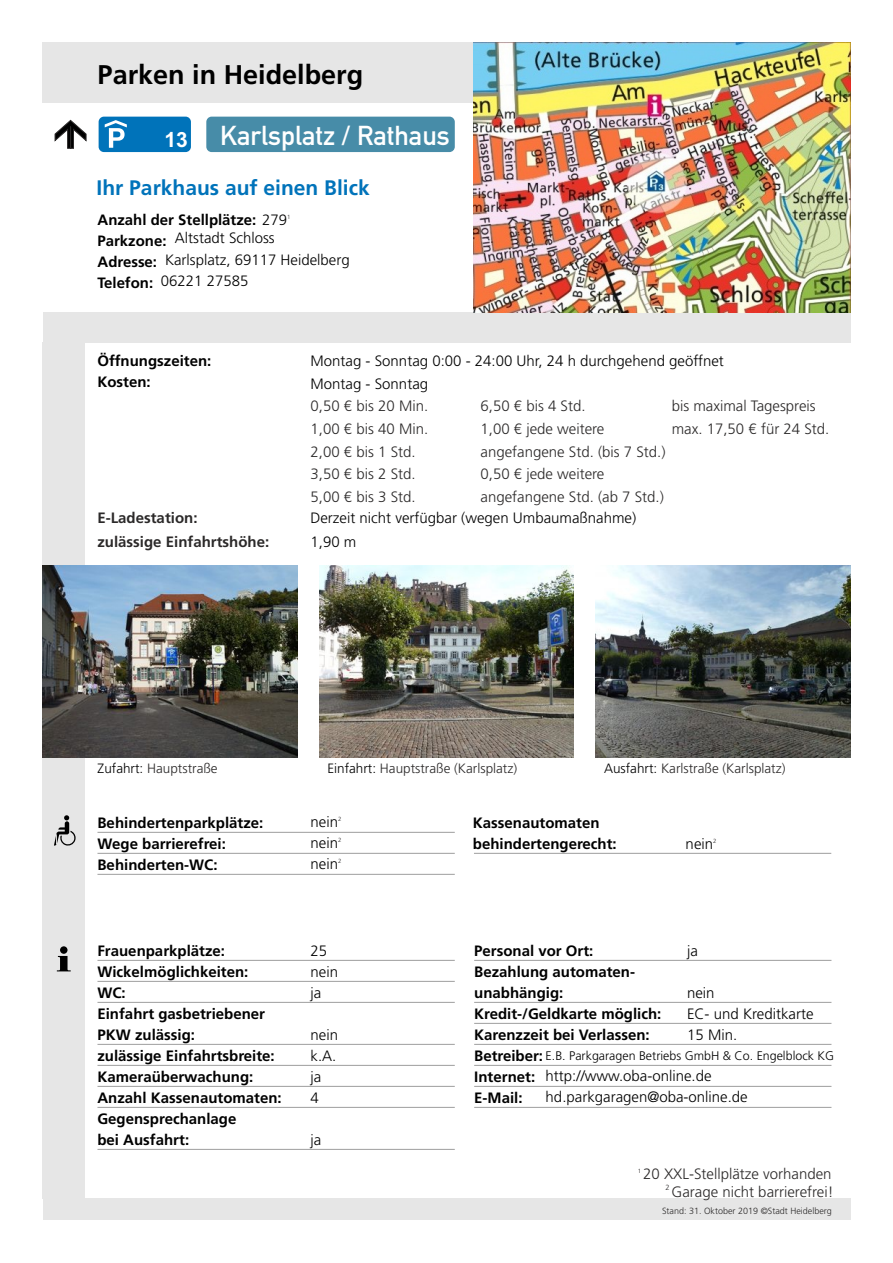
<style>
.page{position:relative;width:893px;height:1263px;background:#fff}
.page>*{position:absolute;margin:0;border:0;box-sizing:border-box;transform-origin:0 0}
.t1{font:27px "DIN Mittelschrift Std";color:#fff}
.t2{font:700 27px "Frutiger";color:#000}
.t3{font:700 21px "Frutiger";color:#0073ba}
.t4{font:700 15px/21px "Frutiger";color:#000}
.t5{font:300 15px/21px "Frutiger";color:#000}
.t6{font:300 15px/22.6px "Frutiger";color:#2b2929}
.t7{font:700 15px "Frutiger";color:#2b2929}
.t8{font:300 13.5px "Frutiger";color:#2b2929}
.t9{font:300 12.45px "Frutiger";color:#000}
.t10{font:300 9px "Frutiger";color:#2b2929}
.t11{font:300 7.5px "Frutiger";color:#2b2929}
.t12{font:300 6px "Frutiger";color:#2b2929}
.s1{font-weight:300}
.s2{color:#000}
</style>
<div class="page">
<div style="left:43px;top:43px;width:431px;height:121px;background:#e6e6e6"></div>
<div style="left:43px;top:343px;width:42px;height:856px;background:#e6e6e6"></div>
<div style="left:43px;top:312px;width:807px;height:31px;background:#e6e6e6"></div>
<div style="left:43px;top:1199px;width:807px;height:21px;background:#e6e6e6"></div>
<svg style="left:54px;top:815px;width:22px;height:31px"></svg>
<svg style="left:57px;top:946px;width:14px;height:25px"></svg>
<div style="left:45px;top:106px;width:427px;height:206px;background:#fff"></div>
<div style="left:99px;top:117px;width:92px;height:35px;background:#0073ba;border-radius:5px"></div>
<svg style="left:105px;top:120px;width:22px;height:28px"></svg>
<svg style="left:55px;top:120px;width:31px;height:29px"></svg>
<hr style="left:97px;top:960px;width:358px;height:1px;background:#9e9e9e">
<hr style="left:97px;top:981px;width:358px;height:1px;background:#9e9e9e">
<hr style="left:97px;top:1002px;width:358px;height:1px;background:#9e9e9e">
<svg style="left:97px;top:1044px;width:358px;height:1px"></svg>
<svg style="left:97px;top:1065px;width:358px;height:1px"></svg>
<svg style="left:97px;top:1086px;width:358px;height:1px"></svg>
<svg style="left:97px;top:1107px;width:358px;height:1px"></svg>
<hr style="left:97px;top:1149px;width:358px;height:1px;background:#9e9e9e">
<hr style="left:474px;top:960px;width:357px;height:1px;background:#9e9e9e">
<hr style="left:474px;top:1002px;width:357px;height:1px;background:#9e9e9e">
<svg style="left:474px;top:1023px;width:358px;height:1px"></svg>
<svg style="left:474px;top:1044px;width:358px;height:1px"></svg>
<svg style="left:474px;top:1065px;width:358px;height:1px"></svg>
<svg style="left:474px;top:1086px;width:358px;height:1px"></svg>
<svg style="left:474px;top:1107px;width:358px;height:1px"></svg>
<hr style="left:97px;top:832px;width:358px;height:1px;background:#9e9e9e">
<hr style="left:97px;top:853px;width:358px;height:1px;background:#9e9e9e">
<hr style="left:97px;top:874px;width:358px;height:1px;background:#9e9e9e">
<hr style="left:474px;top:853px;width:357px;height:1px;background:#9e9e9e">
<div style="left:206px;top:117px;width:249px;height:35px;background:#478ca8;border-radius:5px"></div>
<img style="left:474px;top:43px;width:376px;height:269px">
<img style="left:43px;top:566px;width:254px;height:191px">
<img style="left:319px;top:566px;width:255px;height:191px">
<img style="left:596px;top:566px;width:254px;height:191px">
<h1 class="t2" style="left:98px;top:64px;width:267px">Parken in Heidelberg</h1>
<h1 class="t1" style="left:164px;top:125px;width:287px"><sub>13</sub> Karlsplatz / Rathaus</h1>
<h2 class="t3" style="left:97px;top:179px;width:275px">Ihr Parkhaus auf einen Blick</h2>
<p class="t4" style="left:98px;top:210px;width:191px">Anzahl der Stellplätze: <span class="s1">279<br></span>Parkzone:<br>Adresse:<br>Telefon:</p>
<p class="t12" style="left:287px;top:214px;width:5px">1</p>
<p class="t5" style="left:161px;top:229px;width:190px;text-indent:14px">Altstadt Schloss<br>Karlsplatz, 69117 Heidelberg<br>06221 27585</p>
<p class="t4" style="left:97px;top:352px;width:115px">Öffnungszeiten:</p>
<p class="t4" style="left:97px;top:373px;width:55px">Kosten:</p>
<p class="t5" style="left:311px;top:351px;width:415px;line-height:22.6px">Montag - Sonntag 0:00 - 24:00 Uhr, 24 h durchgehend geöffnet<br>Montag - Sonntag</p>
<p class="t6" style="left:311px;top:396px;width:119px">0,50 € bis 20 Min.<br>1,00 € bis 40 Min.<br>2,00 € bis 1 Std.<br>3,50 € bis 2 Std.<br>5,00 € bis 3 Std.</p>
<p class="t6" style="left:480px;top:396px;width:187px">6,50 € bis 4 Std.<br>1,00 € jede weitere angefangene Std. (bis 7 Std.)<br>0,50 € jede weitere angefangene Std. (ab 7 Std.)</p>
<p class="t6" style="left:672px;top:396px;width:159px">bis maximal Tagespreis max. 17,50 € für 24 Std.</p>
<p class="t7" style="left:97px;top:511px;width:102px">E-Ladestation:</p>
<p class="t5" style="left:310px;top:508px;width:327px">Derzeit nicht verfügbar (wegen Umbaumaßnahme)</p>
<p class="t7" style="left:97px;top:536px;width:173px">zulässige Einfahrtshöhe:</p>
<p class="t5" style="left:311px;top:533px;width:47px">1,90 m</p>
<p class="t8" style="left:98px;top:763px;width:122px"><span class="s2">Zufahrt:</span> Hauptstraße</p>
<p class="t8" style="left:327px;top:763px;width:191px"><span class="s2">Einfahrt:</span> Hauptstraße (Karlsplatz)</p>
<p class="t8" style="left:604px;top:763px;width:183px"><span class="s2">Ausfahrt:</span> Karlstraße (Karlsplatz)</p>
<p class="t4" style="left:97px;top:813px;width:167px">Behindertenparkplätze:<br>Wege barrierefrei:<br>Behinderten-WC:</p>
<p class="t5" style="left:311px;top:813px;width:29px;text-align:justify">nein nein nein</p>
<p class="t12" style="left:338px;top:817px;width:5px">2</p>
<p class="t12" style="left:338px;top:838px;width:5px">2</p>
<p class="t12" style="left:338px;top:859px;width:5px">2</p>
<p class="t4" style="left:97px;top:942px;width:186px">Frauenparkplätze:<br>Wickelmöglichkeiten:<br>WC:<br>Einfahrt gasbetriebener<br>PKW zulässig:<br>zulässige Einfahrtsbreite:<br>Kameraüberwachung:<br>Anzahl Kassenautomaten:<br>Gegensprechanlage<br>bei Ausfahrt:</p>
<p class="t5" style="left:311px;top:941px;width:29px">25 nein ja</p>
<p class="t5" style="left:311px;top:1025px;width:29px">nein k.A. ja<br>4</p>
<p class="t5" style="left:311px;top:1130px;width:12px">ja</p>
<p class="t4" style="left:473px;top:814px;width:145px">Kassenautomaten behindertengerecht:</p>
<p class="t5" style="left:686px;top:834px;width:29px">nein</p>
<p class="t12" style="left:713px;top:838px;width:5px">2</p>
<p class="t5" style="left:687px;top:941px;width:12px">ja</p>
<p class="t5" style="left:687px;top:983px;width:128px">nein<br>EC- und Kreditkarte<br>15 Min.</p>
<p class="t4" style="left:474px;top:942px;width:189px">Personal vor Ort:<br>Bezahlung automaten&shy;unabhängig:<br>Kredit-/Geldkarte möglich:<br>Karenzzeit bei Verlassen:<br>Betreiber:<br>Internet:<br>E-Mail:</p>
<p class="t9" style="left:546px;top:1051px;width:290px">E.B. Parkgaragen Betriebs GmbH &amp; Co. Engelblock KG</p>
<p class="t5" style="left:546px;top:1067px;width:204px">http://www.oba-online.de hd.parkgaragen@oba-online.de</p>
<p class="t12" style="left:638px;top:1168px;width:5px">1</p>
<p class="t6" style="left:643px;top:1164px;width:190px">20 XXL-Stellplätze vorhanden</p>
<p class="t11" style="left:665px;top:1184px;width:6px">2</p>
<p class="t6" style="left:672px;top:1182px;width:163px">Garage nicht barrierefrei!</p>
<p class="t10" style="left:662px;top:1207px;width:171px">Stand: 31. Oktober 2019 ©Stadt Heidelberg</p>
</div>
